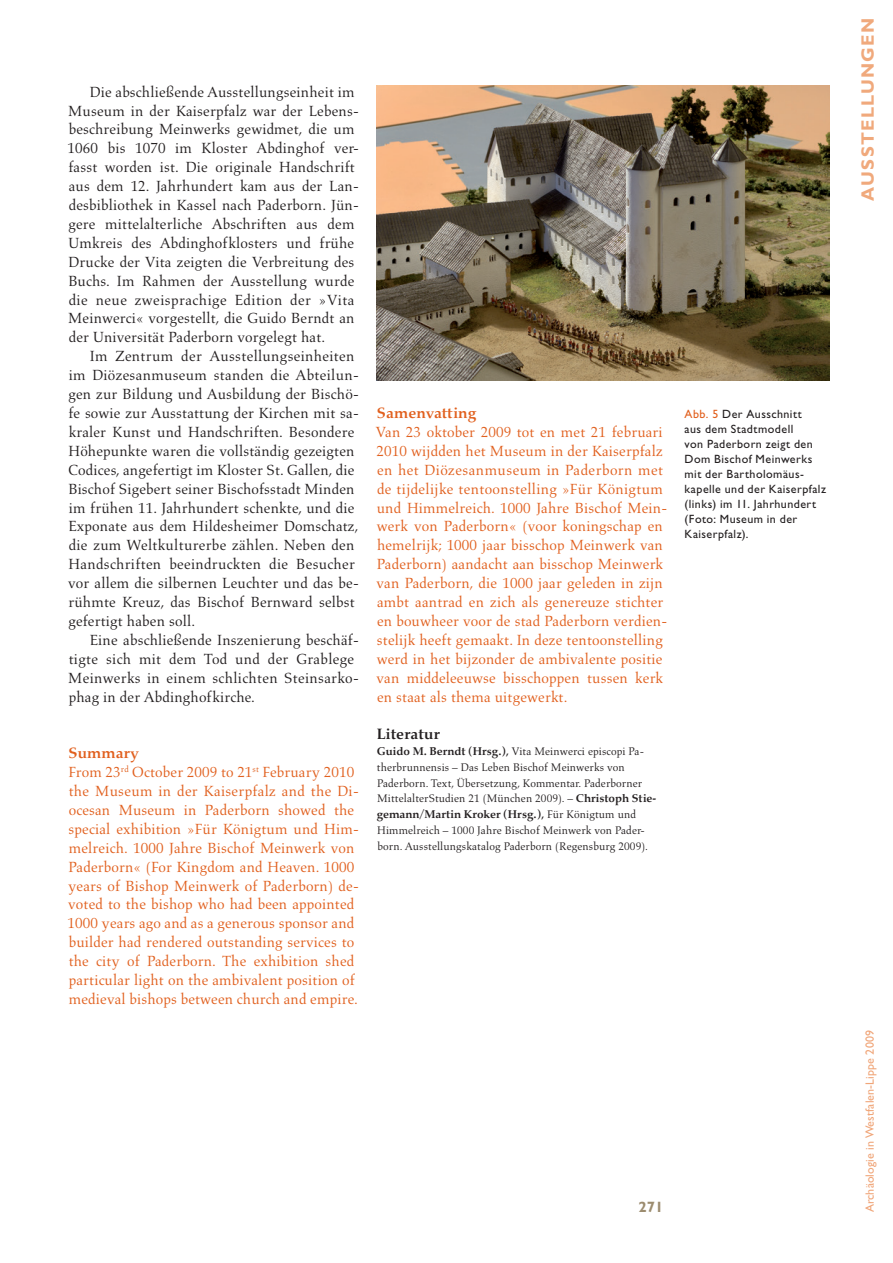
<style>
.page{position:relative;width:893px;height:1263px;background:#fff}
.page>*{position:absolute;margin:0;border:0;box-sizing:border-box;transform-origin:0 0}
.t1{font:700 18px "Gill Sans Std";letter-spacing:.07em;color:#f0a97c}
.t2{font:15px/18.9px "Aldus LT Std";letter-spacing:.01em;color:#231f20}
.t3{font:15px/18.9px "Aldus LT Std";letter-spacing:.01em;color:#e1601e}
.t4{font:700 15px "Aldus Nova";letter-spacing:.015em;color:#e1601e}
.t5{font:700 15px "Aldus Nova";letter-spacing:.015em;color:#231f20}
.t6{font:700 15px "Gill Sans Std";color:#9c8c6f}
.t7{font:12px/15px "Gill Sans Std 2";letter-spacing:.035em;color:#231f20}
.t8{font:12px "Gill Sans Std";letter-spacing:.01em;color:#f0a578}
.t9{font:11.25px/15.8px "Aldus LT Std";letter-spacing:.01em;color:#231f20}
.t10{font:700 11.25px "Aldus Nova";color:#231f20}
.s1{font-family:"Aldus Nova";font-weight:700}
.s2{font-family:"Aldus LT Std";font-weight:400}
.s3{color:#e1601e}
</style>
<div class="page">
<img style="left:376px;top:85px;width:453px;height:295px">
<p class="t2" style="left:68px;top:82px;width:293px;text-indent:22px">Die abschließende Ausstellungseinheit im Museum in der Kaiserpfalz war der Lebens&shy;beschreibung Meinwerks gewidmet, die um 1060 bis 1070 im Kloster Abdinghof ver&shy;fasst worden ist. Die originale Handschrift aus dem 12. Jahrhundert kam aus der Lan&shy;desbibliothek in Kassel nach Paderborn. Jün&shy;gere mittelalterliche Abschriften aus dem Umkreis des Abdinghofklosters und frühe Drucke der Vita zeigten die Verbreitung des Buchs. Im Rahmen der Ausstellung wurde die neue zweisprachige Edition der »Vita Meinwerci« vorgestellt, die Guido Berndt an der Universität Paderborn vorgelegt hat.</p>
<p class="t2" style="left:68px;top:347px;width:292px;text-indent:22px">Im Zentrum der Ausstellungseinheiten im Diözesanmuseum standen die Abteilun&shy;gen zur Bildung und Ausbildung der Bischö&shy;fe sowie zur Ausstattung der Kirchen mit sa&shy;kraler Kunst und Handschriften. Besondere Höhepunkte waren die vollständig gezeigten Codices, angefertigt im Kloster St. Gallen, die Bischof Sigebert seiner Bischofsstadt Minden im frühen 11. Jahrhundert schenkte, und die Exponate aus dem Hildesheimer Domschatz, die zum Weltkulturerbe zählen. Neben den Handschriften beeindruckten die Besucher vor allem die silbernen Leuchter und das be&shy;rühmte Kreuz, das Bischof Bernward selbst gefertigt haben soll.</p>
<p class="t2" style="left:68px;top:631px;width:292px;text-indent:21px">Eine abschließende Inszenierung beschäf&shy;tigte sich mit dem Tod und der Grablege Meinwerks in einem schlichten Steinsarko&shy;phag in der Abdinghofkirche.</p>
<p class="t4" style="left:69px;top:744px;width:71px">Summary</p>
<p class="t3" style="left:68px;top:763px;width:293px">From 23<sup>rd</sup> October 2009 to 21<sup>st</sup> February 2010 the Museum in der Kaiserpfalz and the Di&shy;ocesan Museum in Paderborn showed the special exhibition »Für Königtum und Him&shy;melreich. 1000 Jahre Bischof Meinwerk von Paderborn« (For Kingdom and Heaven. 1000 years of Bishop Meinwerk of Paderborn) de&shy;voted to the bishop who had been appointed 1000 years ago and as a generous sponsor and builder had rendered outstanding services to the city of Paderborn. The exhibition shed particular light on the ambivalent position of medieval bishops between church and empire.</p>
<p class="t4" style="left:377px;top:404px;width:101px">Samenvatting</p>
<p class="t3" style="left:375px;top:423px;width:293px">Van 23 oktober 2009 tot en met 21 februari 2010 wijdden het Museum in der Kaiserpfalz en het Diözesanmuseum in Paderborn met de tijdelijke tentoonstelling »Für Königtum und Himmelreich. 1000 Jahre Bischof Mein&shy;werk von Paderborn« (voor koningschap en hemelrijk; 1000 jaar bisschop Meinwerk van Paderborn) aandacht aan bisschop Meinwerk van Paderborn, die 1000 jaar geleden in zijn ambt aantrad en zich als genereuze stichter en bouwheer voor de stad Paderborn verdien&shy;stelijk heeft gemaakt. In deze tentoonstelling werd in het bijzonder de ambivalente positie van middeleeuwse bisschoppen tussen kerk en staat als thema uitgewerkt.</p>
<p class="t5" style="left:377px;top:725px;width:65px">Literatur</p>
<p class="t9" style="left:377px;top:744px;width:281px"><span class="s1">Guido M. Berndt (Hrsg.),</span> Vita Meinwerci episcopi Pa&shy;therbrunnensis – Das Leben Bischof Meinwerks von Paderborn. Text, Übersetzung, Kommentar. Paderborner MittelalterStudien 21 (München 2009). – <span class="s1">Christoph Stie-</span></p>
<p class="t10" style="left:377px;top:807px;width:261px">gemann/Martin Kroker (Hrsg.), <span class="s2">Für Königtum und</span></p>
<p class="t9" style="left:377px;top:822px;width:272px">Himmelreich – 1000 Jahre Bischof Meinwerk von Pader&shy;born. Ausstellungskatalog Paderborn (Regensburg 2009).</p>
<p class="t7" style="left:685px;top:407px;width:143px"><span class="s3">Abb. 5</span> Der Ausschnitt<br>aus dem Stadtmodell<br>von Paderborn zeigt den<br>Dom Bischof Meinwerks mit der Bartholomäus&shy;kapelle und der Kaiserpfalz (links) im 11. Jahrhundert (Foto: Museum in der<br>Kaiserpfalz).</p>
<p class="t6" style="left:638px;top:1198px;width:26px">271</p>
<p class="t1" style="left:857px;top:201px;width:184px;rotate:-90deg">AUSSTELLUNGEN</p>
<p class="t8" style="left:863px;top:1212px;width:184px;rotate:-90deg">Archäologie in Westfalen-Lippe 2009</p>
</div>
